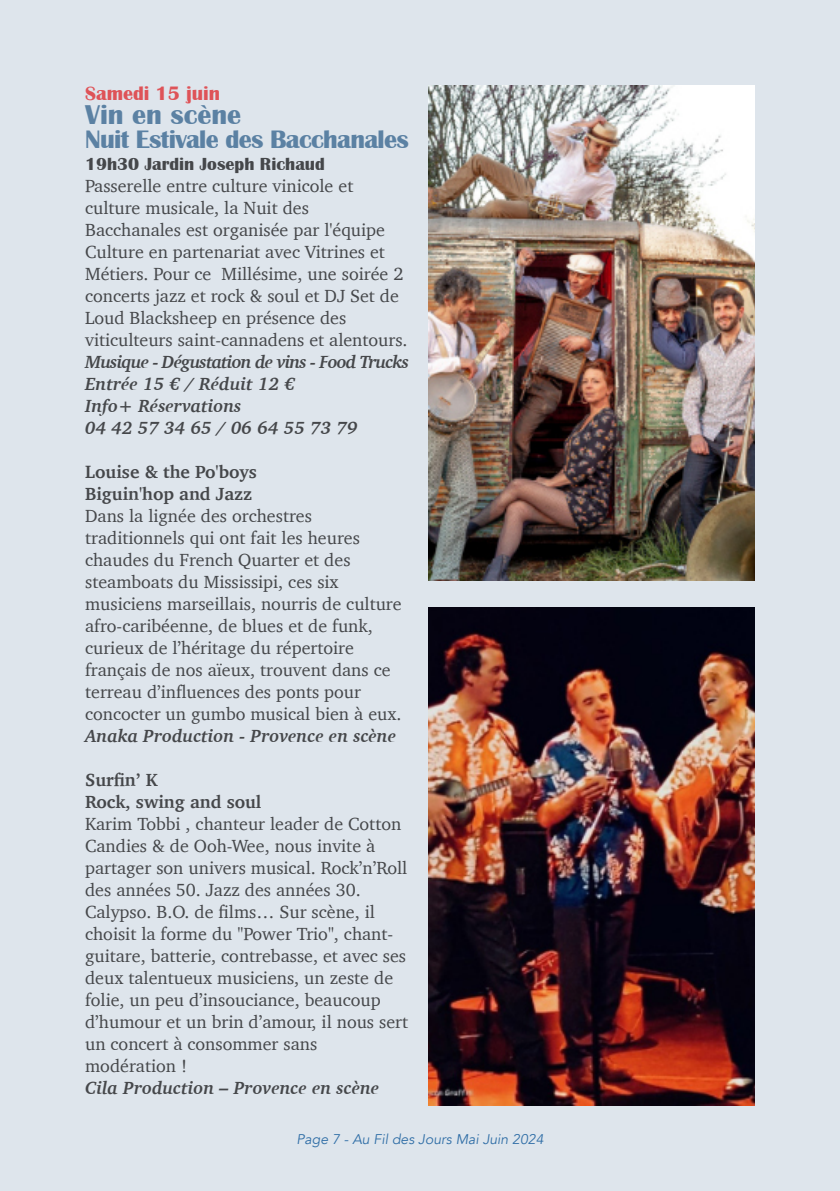
<style>
.page{position:relative;width:840px;height:1191px;background:#fff}
.page>*{position:absolute;margin:0;border:0;box-sizing:border-box;transform-origin:0 0}
.t1{font:700 28px "Britannic";color:#5b81a3}
.t2{font:700 26px "Britannic";letter-spacing:-.025em;color:#5b81a3}
.t3{font:700 20px "Britannic";color:#de5358}
.t4{font:18px/22px "Charter";color:#45474a}
.t5{font:italic 700 18px/22px "Charter";color:#45474a}
.t6{font:700 18px/22px "Charter";color:#45474a}
.t7{font:700 18px "Britannic";color:#45474a}
.t8{font:italic 14px "Avenir";color:#266aa8}
</style>
<div class="page">
<div style="left:0;top:0;width:839px;height:1191px;background:#dee5ec"></div>
<img style="left:428px;top:86px;width:326px;height:494px">
<img style="left:428px;top:607px;width:326px;height:499px">
<p class="t3" style="left:85px;top:86px;width:136px">Samedi 15 juin</p>
<h1 class="t1" style="left:85px;top:105px;width:158px">Vin en scène</h1>
<h2 class="t2" style="left:85px;top:130px;width:325px">Nuit Estivale des Bacchanales</h2>
<p class="t7" style="left:85px;top:158px;width:241px">19h30 Jardin Joseph Richaud</p>
<p class="t4" style="left:85px;top:174px;width:324px">Passerelle entre culture vinicole et culture musicale, la Nuit des Bacchanales est organisée par l'équipe Culture en partenariat avec Vitrines et Métiers. Pour ce Millésime, une soirée 2 concerts jazz et rock &amp; soul et DJ Set de Loud Blacksheep en présence des viticulteurs saint-cannadens et alentours.</p>
<p class="t5" style="left:85px;top:350px;width:325px">Musique - Dégustation de vins - Food Trucks<br>Entrée 15 € / Réduit 12 €<br>Info+ Réservations<br>04 42 57 34 65 / 06 64 55 73 79</p>
<p class="t6" style="left:85px;top:460px;width:173px">Louise &amp; the Po'boys<br>Biguin'hop and Jazz</p>
<p class="t4" style="left:85px;top:504px;width:318px">Dans la lignée des orchestres traditionnels qui ont fait les heures chaudes du French Quarter et des steamboats du Mississipi, ces six musiciens marseillais, nourris de culture afro-caribéenne, de blues et de funk, curieux de l’héritage du répertoire français de nos aïeux, trouvent dans ce terreau d’influences des ponts pour concocter un gumbo musical bien à eux.</p>
<p class="t5" style="left:85px;top:724px;width:312px">Anaka Production - Provence en scène</p>
<p class="t6" style="left:85px;top:768px;width:178px">Surfin’ K<br>Rock, swing and soul</p>
<p class="t4" style="left:85px;top:812px;width:324px">Karim Tobbi , chanteur leader de Cotton Candies &amp; de Ooh-Wee, nous invite à partager son univers musical. Rock’n’Roll des années 50. Jazz des années 30.<br>Calypso. B.O. de films… Sur scène, il choisit la forme du "Power Trio", chant&shy;guitare, batterie, contrebasse, et avec ses deux talentueux musiciens, un zeste de folie, un peu d’insouciance, beaucoup d’humour et un brin d’amour, il nous sert un concert à consommer sans modération !</p>
<p class="t5" style="left:85px;top:1076px;width:295px">Cila Production – Provence en scène</p>
<p class="t8" style="left:296px;top:1129px;width:248px">Page 7 - Au Fil des Jours Mai Juin 2024</p>
</div>
